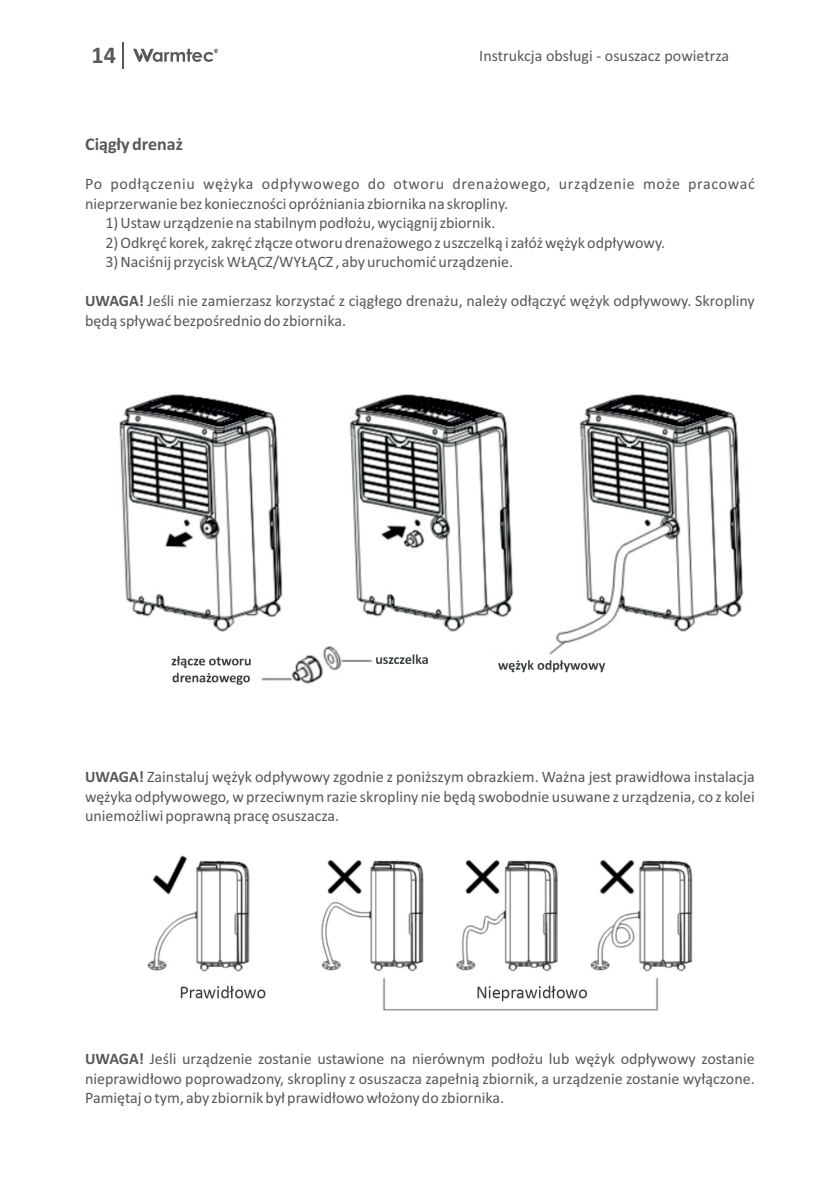
<style>
.page{position:relative;width:840px;height:1191px;background:#fff}
.page>*{position:absolute;margin:0;border:0;box-sizing:border-box;transform-origin:0 0}
.t1{font:700 24px "Calibri";color:#57585a}
.t2{font:700 18px "Calibri";color:#57585a}
.t3{font:16px/19.6px "Calibri";color:#57585a;text-align:justify}
.t4{font:16px/19.6px "Calibri";letter-spacing:.02em;color:#57585a}
.s1{font-weight:700}
</style>
<div class="page">
<img style="left:119px;top:394px;width:625px;height:291px">
<img style="left:147px;top:855px;width:546px;height:156px">
<svg style="left:123px;top:42px;width:1px;height:27px"></svg>
<svg style="left:133px;top:48px;width:85px;height:14px"></svg>
<h1 class="t1" style="left:91px;top:45px;width:26px">14</h1>
<p class="t3" style="left:479px;top:48px;width:251px">Instrukcja obsługi - osuszacz powietrza</p>
<p class="t2" style="left:85px;top:136px;width:99px">Ciągły drenaż</p>
<p class="t4" style="left:85px;top:175px;width:670px">Po podłączeniu wężyka odpływowego do otworu drenażowego, urządzenie może pracować nieprzerwanie bez konieczności opróżniania zbiornika na skropliny.</p>
<p class="t3" style="left:105px;top:234px;width:561px">2) Odkręć korek, zakręć złącze otworu drenażowego z uszczelką i załóż wężyk odpływowy.</p>
<p class="t3" style="left:105px;top:214px;width:391px">1) Ustaw urządzenie na stabilnym podłożu, wyciągnij zbiornik.</p>
<p class="t3" style="left:105px;top:254px;width:409px">3) Naciśnij przycisk WŁĄCZ/WYŁĄCZ , aby uruchomić urządzenie.</p>
<p class="t3" style="left:85px;top:293px;width:670px"><span class="s1">UWAGA!</span> Jeśli nie zamierzasz korzystać z ciągłego drenażu, należy odłączyć wężyk odpływowy. Skropliny będą spływać bezpośrednio do zbiornika.</p>
<p class="t3" style="left:85px;top:768px;width:670px"><span class="s1">UWAGA!</span> Zainstaluj wężyk odpływowy zgodnie z poniższym obrazkiem. Ważna jest prawidłowa instalacja wężyka odpływowego, w przeciwnym razie skropliny nie będą swobodnie usuwane z urządzenia, co z kolei uniemożliwi poprawną pracę osuszacza.</p>
<p class="t3" style="left:85px;top:1050px;width:670px"><span class="s1">UWAGA!</span> Jeśli urządzenie zostanie ustawione na nierównym podłożu lub wężyk odpływowy zostanie nieprawidłowo poprowadzony, skropliny z osuszacza zapełnią zbiornik, a urządzenie zostanie wyłączone.<br>Pamiętaj o tym, aby zbiornik był prawidłowo włożony do zbiornika.</p>
</div>
